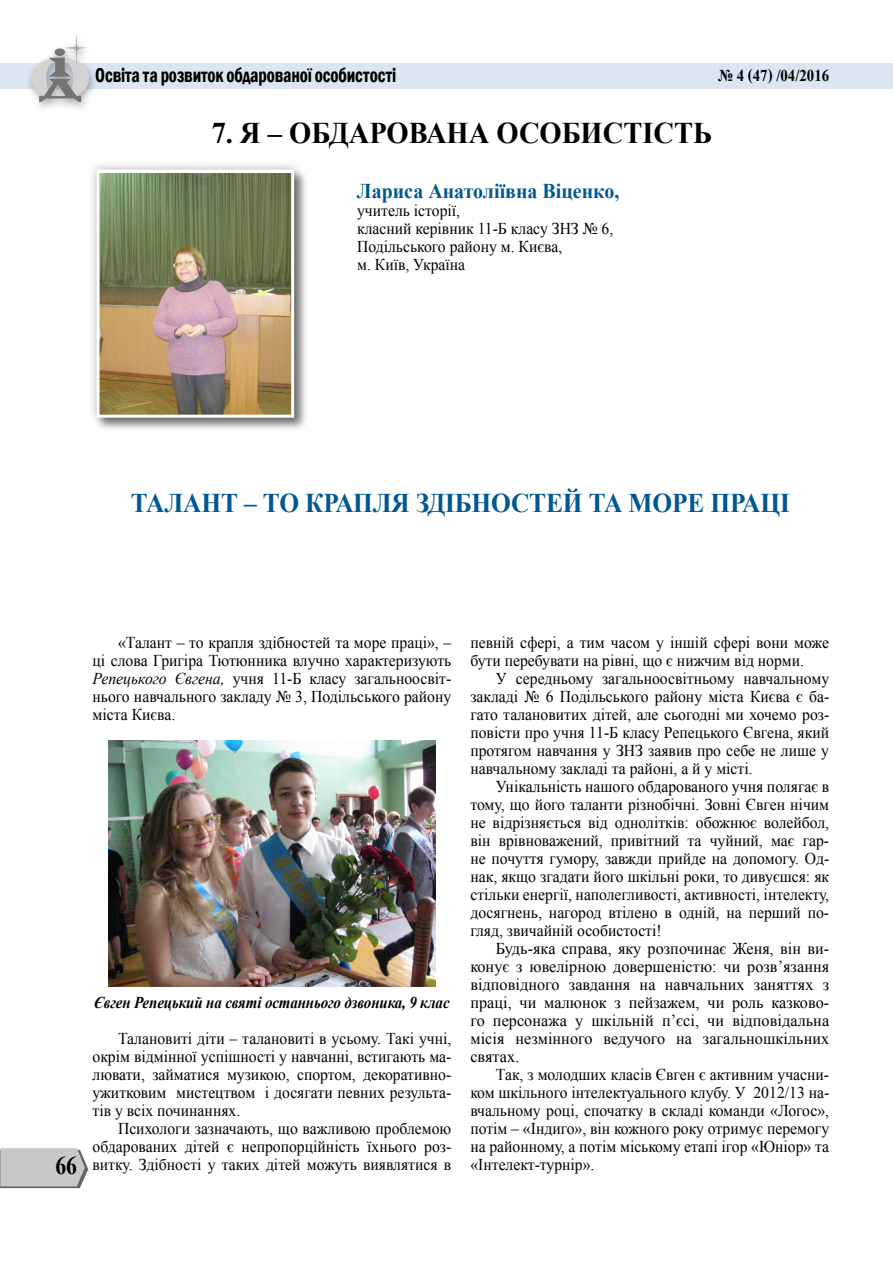
<style>
.page{position:relative;width:893px;height:1263px;background:#fff}
.page>*{position:absolute;margin:0;border:0;box-sizing:border-box;transform-origin:0 0}
.t1{font:700 30px "Times New Roman";color:#000;scale:.95 1}
.t2{font:700 27px "Times New Roman";letter-spacing:-.005em;color:#005791;scale:.94 1}
.t3{font:700 25.5px "Times New Roman";color:#000;scale:.85 1}
.t4{font:700 21px "Times New Roman";color:#005791;scale:.95 1}
.t5{font:600 condensed 20.7px "Franklin Gothic";letter-spacing:-.01em;color:#000;scale:.86 1}
.t6{font:16.5px/18px "Times New Roman";color:#000;text-align:justify;scale:.95 1}
.t7{font:16.5px/18px "Times New Roman";color:#000;text-align:justify}
.t8{font:italic 700 16.5px "Times New Roman";letter-spacing:-.01em;color:#000;scale:.91 1}
.t9{font:700 16.5px "Times New Roman";color:#000;scale:.9 1}
.s1{font-style:italic}
</style>
<div class="page">
<div style="left:1px;top:63px;width:892px;height:26px;background:#dce6f2"></div>
<svg style="left:0;top:1148px;width:88px;height:40px;background:#c3c3c3"></svg>
<div style="left:25px;top:31px;width:73px;height:82px;background:#000;opacity:.37"></div>
<img style="left:31px;top:32px;width:57px;height:69px">
<img style="left:108px;top:740px;width:328px;height:246px">
<div style="left:94px;top:167px;width:214px;height:265px;background:#f1f1f1"></div>
<div style="left:87px;top:160px;width:217px;height:267px;background:#000;opacity:.3"></div>
<img style="left:101px;top:174px;width:189px;height:240px">
<div style="left:97px;top:169px;width:197px;height:249px;border:3px solid #fff"></div>
<p class="t5" style="left:95px;top:61px;width:351px">Освіта та розвиток обдарованої особистості</p>
<p class="t9" style="left:718px;top:64px;width:125px">№ 4 (47) /04/2016</p>
<h1 class="t1" style="left:212px;top:112px;width:526px">7. Я – ОБДАРОВАНА ОСОБИСТІСТЬ</h1>
<p class="t4" style="left:357px;top:176px;width:278px">Лариса Анатоліївна Віценко,</p>
<p class="t6" style="left:357px;top:201px;width:271px;text-align:left">учитель історії,<br>класний керівник 11-Б класу ЗНЗ № 6,<br>Подільського району м. Києва,<br>м. Київ, Україна</p>
<h2 class="t2" style="left:131px;top:484px;width:703px">ТАЛАНТ – ТО КРАПЛЯ ЗДІБНОСТЕЙ ТА МОРЕ ПРАЦІ</h2>
<p class="t6" style="left:93px;top:633px;width:379px;text-indent:26px">«Талант – то крапля здібностей та море праці», – ці слова Григіра Тютюнника влучно характеризують <span class="s1">Репецького Євгена,</span> учня 11-Б класу загальноосвіт&shy;нього навчального закладу № 3, Подільського району міста Києва.</p>
<h3 class="t3" style="left:55px;top:1148px;width:27px">66</h3>
<p class="t8" style="left:94px;top:991px;width:392px">Євген Репецький на святі останнього дзвоника, 9 клас</p>
<p class="t6" style="left:93px;top:1029px;width:379px;text-indent:26px">Талановиті діти – талановиті в усьому. Такі учні, окрім відмінної успішності у навчанні, встигають ма&shy;лювати, займатися музикою, спортом, декоративно&shy;ужитковим мистецтвом і досягати певних результа&shy;тів у всіх починаннях.</p>
<p class="t6" style="left:93px;top:1119px;width:379px;text-indent:26px">Психологи зазначають, що важливою проблемою обдарованих дітей є непропорційність їхнього роз&shy;витку. Здібності у таких дітей можуть виявлятися в</p>
<p class="t6" style="left:470px;top:633px;width:379px">певній сфері, а тим часом у іншій сфері вони може бути перебувати на рівні, що є нижчим від норми.</p>
<p class="t6" style="left:470px;top:669px;width:379px;text-indent:26px">У середньому загальноосвітньому навчальному закладі № 6 Подільського району міста Києва є ба&shy;гато талановитих дітей, але сьогодні ми хочемо роз&shy;повісти про учня 11-Б класу Репецького Євгена, який протягом навчання у ЗНЗ заявив про себе не лише у навчальному закладі та районі, а й у місті.</p>
<p class="t6" style="left:470px;top:777px;width:379px;text-indent:26px">Унікальність нашого обдарованого учня полягає в тому, що його таланти різнобічні. Зовні Євген нічим не відрізняється від однолітків: обожнює волейбол, він врівноважений, привітний та чуйний, має гар&shy;не почуття гумору, завжди прийде на допомогу. Од&shy;нак, якщо згадати його шкільні роки, то дивуєшся: як стільки енергії, наполегливості, активності, інтелекту, досягнень, нагород втілено в одній, на перший по&shy;гляд, звичайній особистості!</p>
<p class="t7" style="left:470px;top:939px;width:360px;text-indent:26px">Будь-яка справа, яку розпочинає Женя, він ви&shy;конує з ювелірною довершеністю: чи розв’язання відповідного завдання на навчальних заняттях з праці, чи малюнок з пейзажем, чи роль казково&shy;го персонажа у шкільній п’єсі, чи відповідальна місія незмінного ведучого на загальношкільних святах.</p>
<p class="t6" style="left:470px;top:1065px;width:379px;text-indent:26px">Так, з молодших класів Євген є активним учасни&shy;ком шкільного інтелектуального клубу. У 2012/13 на&shy;вчальному році, спочатку в складі команди «Логос», потім – «Індиго», він кожного року отримує перемогу на районному, а потім міському етапі ігор «Юніор» та «Інтелект-турнір».</p>
</div>
